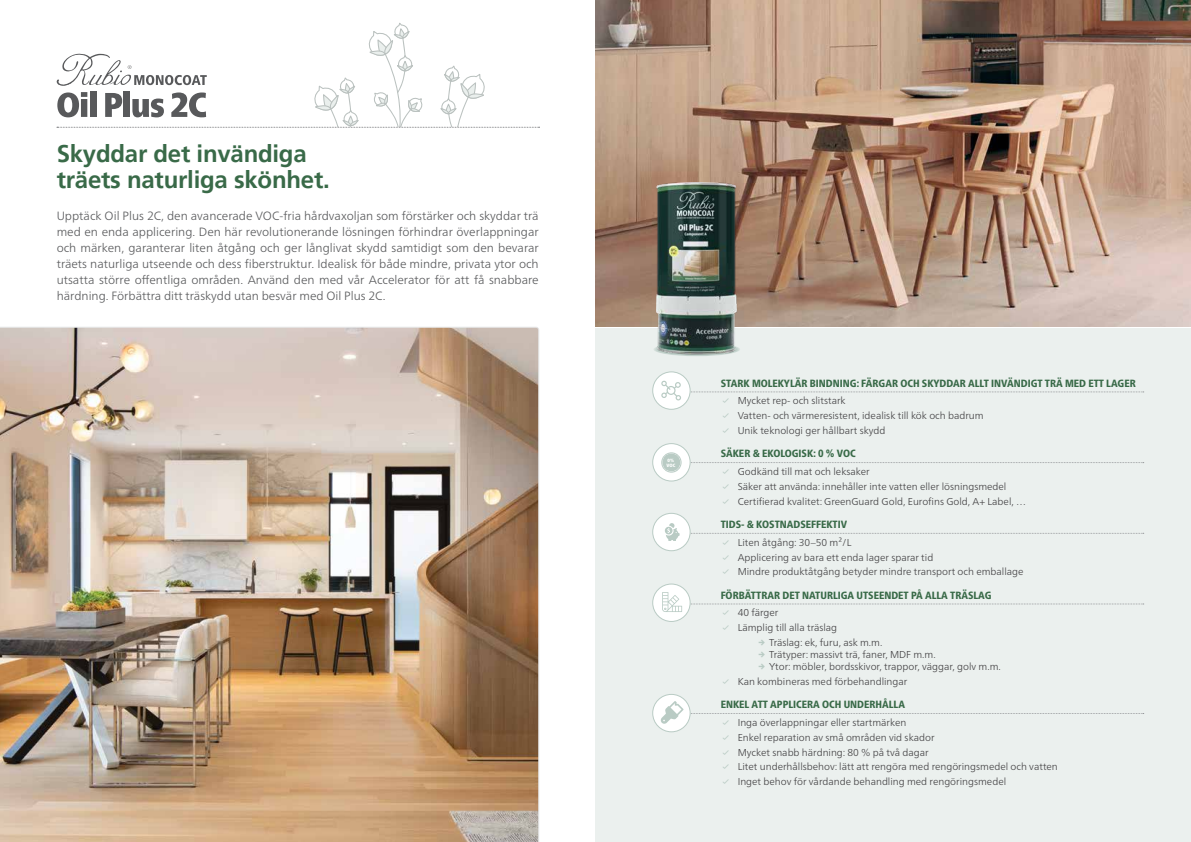
<style>
.page{position:relative;width:1191px;height:842px;background:#fff}
.page>*{position:absolute;margin:0;border:0;box-sizing:border-box;transform-origin:0 0}
.t1{font:700 24px/26px "Frutiger LT Pro";letter-spacing:-.01em;color:#396a48}
.t2{font:300 12px/16px "Frutiger Neue LTW1 G";color:#58595b;text-align:justify}
.t3{font:800 condensed 10.5px "Frutiger Neue LTW1 G";color:#396a48}
.t4{font:300 10px/14.8px "Frutiger Neue LTW1 G";color:#414042}
.t5{font:900 condensed 4.7px/4.7px "Frutiger Neue LTW1 G";color:#fff}
.s1{font-family:"icofont";font-weight:400;color:#b9cbc4}
</style>
<div class="page">
<img style="left:0;top:327px;width:539px;height:515px">
<img style="left:595px;top:0;width:596px;height:327px">
<svg style="left:57px;top:23px;width:482px;height:105px"></svg>
<div style="left:595px;top:328px;width:596px;height:514px;background:#ebf0ee"></div>
<svg style="left:653px;top:342px;width:87px;height:14px"></svg>
<img style="left:657px;top:183px;width:81px;height:172px">
<svg style="left:690px;top:462px;width:453px;height:1px"></svg>
<div style="left:652px;top:372px;width:38px;height:37px;background:#fff;border-radius:50%"></div>
<div style="left:652px;top:371px;width:38px;height:39px;border:1px solid #b9cbc4;border-radius:50%"></div>
<div style="left:652px;top:694px;width:38px;height:38px;background:#fff;border-radius:50%"></div>
<div style="left:652px;top:694px;width:38px;height:38px;border:1px solid #b9cbc4;border-radius:50%"></div>
<div style="left:652px;top:513px;width:38px;height:38px;background:#fff;border-radius:50%"></div>
<div style="left:652px;top:513px;width:38px;height:38px;border:1px solid #b9cbc4;border-radius:50%"></div>
<svg style="left:665px;top:523px;width:478px;height:18px"></svg>
<div style="left:652px;top:444px;width:38px;height:37px;background:#fff;border-radius:50%"></div>
<div style="left:652px;top:443px;width:38px;height:38px;border:1px solid #b9cbc4;border-radius:50%"></div>
<div style="left:662px;top:453px;width:18px;height:18px;background:#b9cbc4;border-radius:50%"></div>
<div style="left:661px;top:453px;width:20px;height:19px;border:1px solid #b9cbc4;border-radius:50%"></div>
<svg style="left:660px;top:701px;width:483px;height:23px"></svg>
<svg style="left:661px;top:381px;width:482px;height:19px"></svg>
<div style="left:652px;top:584px;width:38px;height:37px;background:#fff;border-radius:50%"></div>
<div style="left:652px;top:583px;width:38px;height:39px;border:1px solid #b9cbc4;border-radius:50%"></div>
<svg style="left:662px;top:592px;width:481px;height:20px"></svg>
<h1 class="t1" style="left:57px;top:140px;width:274px">Skyddar det invändiga träets naturliga skönhet.</h1>
<p class="t2" style="left:57px;top:206px;width:483px">Upptäck Oil Plus 2C, den avancerade VOC-fria hårdvaxoljan som förstärker och skyddar trä med en enda applicering. Den här revolutionerande lösningen förhindrar överlappningar och märken, garanterar liten åtgång och ger långlivat skydd samtidigt som den bevarar träets naturliga utseende och dess fiberstruktur. Idealisk för både mindre, privata ytor och utsatta större offentliga områden. Använd den med vår Accelerator för att få snabbare härdning. Förbättra ditt träskydd utan besvär med Oil Plus 2C.</p>
<p class="t5" style="left:666px;top:457px;width:10px">0%<br>VOC</p>
<p class="t3" style="left:720px;top:375px;width:416px">STARK MOLEKYLÄR BINDNING: FÄRGAR OCH SKYDDAR ALLT INVÄNDIGT TRÄ MED ETT LAGER</p>
<p class="t4" style="left:720px;top:393px;width:264px"><span class="s1">ۖ</span> Mycket rep- och slitstark<br><span class="s1">ۖ</span> Vatten- och värmeresistent, idealisk till kök och badrum <span class="s1">ۖ</span> Unik teknologi ger hållbart skydd</p>
<p class="t3" style="left:720px;top:446px;width:137px">SÄKER &amp; EKOLOGISK: 0 % VOC</p>
<p class="t4" style="left:720px;top:463px;width:307px"><span class="s1">ۖ</span> Godkänd till mat och leksaker<br><span class="s1">ۖ</span> Säker att använda: innehåller inte vatten eller lösningsmedel<br><span class="s1">ۖ</span> Certifierad kvalitet: GreenGuard Gold, Eurofins Gold, A+ Label, …</p>
<p class="t3" style="left:720px;top:516px;width:128px">TIDS- &amp; KOSTNADSEFFEKTIV</p>
<p class="t4" style="left:720px;top:534px;width:304px"><span class="s1">ۖ</span> Liten åtgång: 30–50 m²/L<br><span class="s1">ۖ</span> Applicering av bara ett enda lager sparar tid<br><span class="s1">ۖ</span> Mindre produktåtgång betyder mindre transport och emballage</p>
<p class="t3" style="left:720px;top:587px;width:272px">FÖRBÄTTRAR DET NATURLIGA UTSEENDET PÅ ALLA TRÄSLAG</p>
<p class="t4" style="left:720px;top:605px;width:59px"><span class="s1">ۖ</span> 40 färger</p>
<p class="t4" style="left:720px;top:620px;width:118px"><span class="s1">ۖ</span> Lämplig till alla träslag</p>
<p class="t4" style="left:769px;top:634px;width:115px">Träslag: ek, furu, ask m.m.</p>
<p class="t4" style="left:769px;top:648px;width:233px;line-height:12px">Trätyper: massivt trä, faner, MDF m.m.<br>Ytor: möbler, bordsskivor, trappor, väggar, golv m.m.</p>
<p class="t4" style="left:720px;top:673px;width:188px"><span class="s1">ۖ</span> Kan kombineras med förbehandlingar</p>
<p class="t3" style="left:720px;top:696px;width:186px">ENKEL ATT APPLICERA OCH UNDERHÅLLA</p>
<p class="t4" style="left:720px;top:714px;width:339px"><span class="s1">ۖ</span> Inga överlappningar eller startmärken<br><span class="s1">ۖ</span> Enkel reparation av små områden vid skador<br><span class="s1">ۖ</span> Mycket snabb härdning: 80 % på två dagar<br><span class="s1">ۖ</span> Litet underhållsbehov: lätt att rengöra med rengöringsmedel och vatten <span class="s1">ۖ</span> Inget behov för vårdande behandling med rengöringsmedel</p>
</div>
